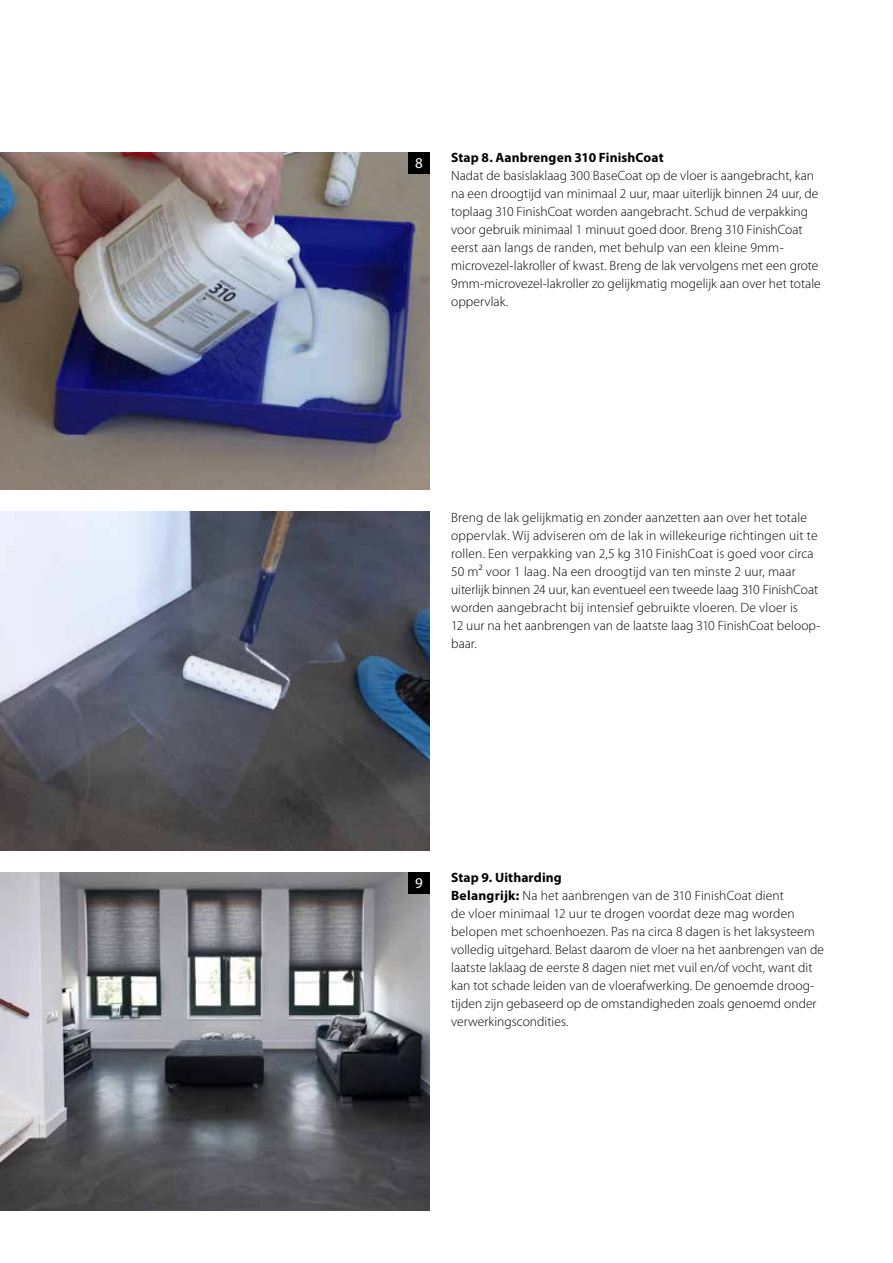
<style>
.page{position:relative;width:893px;height:1263px;background:#fff}
.page>*{position:absolute;margin:0;border:0;box-sizing:border-box;transform-origin:0 0}
.t1{font:15px "Myriad Pro";color:#fff}
.t2{font:300 13.5px/18px "Myriad Pro";letter-spacing:.005em;color:#000}
.t3{font:700 13.5px "Myriad Pro";letter-spacing:.01em;color:#000}
.s1{font-weight:700}
</style>
<div class="page">
<img style="left:0;top:152px;width:429px;height:337px">
<img style="left:0;top:512px;width:429px;height:338px">
<img style="left:1px;top:873px;width:428px;height:338px">
<div style="left:408px;top:152px;width:21px;height:21px;background:#000"></div>
<div style="left:408px;top:873px;width:21px;height:21px;background:#000"></div>
<p class="t1" style="left:415px;top:153px;width:9px">8</p>
<p class="t3" style="left:451px;top:149px;width:214px">Stap 8. Aanbrengen 310 FinishCoat</p>
<p class="t2" style="left:451px;top:167px;width:371px">Nadat de basislaklaag 300 BaseCoat op de vloer is aangebracht, kan na een droogtijd van minimaal 2 uur, maar uiterlijk binnen 24 uur, de toplaag 310 FinishCoat worden aangebracht. Schud de verpakking voor gebruik minimaal 1 minuut goed door. Breng 310 FinishCoat eerst aan langs de randen, met behulp van een kleine 9mm&shy;microvezel-lakroller of kwast. Breng de lak vervolgens met een grote 9mm-microvezel-lakroller zo gelijkmatig mogelijk aan over het totale oppervlak.</p>
<p class="t2" style="left:451px;top:509px;width:371px">Breng de lak gelijkmatig en zonder aanzetten aan over het totale oppervlak. Wij adviseren om de lak in willekeurige richtingen uit te rollen. Een verpakking van 2,5 kg 310 FinishCoat is goed voor circa 50 m² voor 1 laag. Na een droogtijd van ten minste 2 uur, maar uiterlijk binnen 24 uur, kan eventueel een tweede laag 310 FinishCoat worden aangebracht bij intensief gebruikte vloeren. De vloer is<br>12 uur na het aanbrengen van de laatste laag 310 FinishCoat beloop&shy;baar.</p>
<p class="t1" style="left:415px;top:874px;width:9px">9</p>
<p class="t2" style="left:451px;top:869px;width:374px"><span class="s1">Stap 9. Uitharding<br>Belangrijk:</span> Na het aanbrengen van de 310 FinishCoat dient<br>de vloer minimaal 12 uur te drogen voordat deze mag worden belopen met schoenhoezen. Pas na circa 8 dagen is het laksysteem volledig uitgehard. Belast daarom de vloer na het aanbrengen van de laatste laklaag de eerste 8 dagen niet met vuil en/of vocht, want dit kan tot schade leiden van de vloerafwerking. De genoemde droog&shy;tijden zijn gebaseerd op de omstandigheden zoals genoemd onder verwerkingscondities.</p>
</div>
